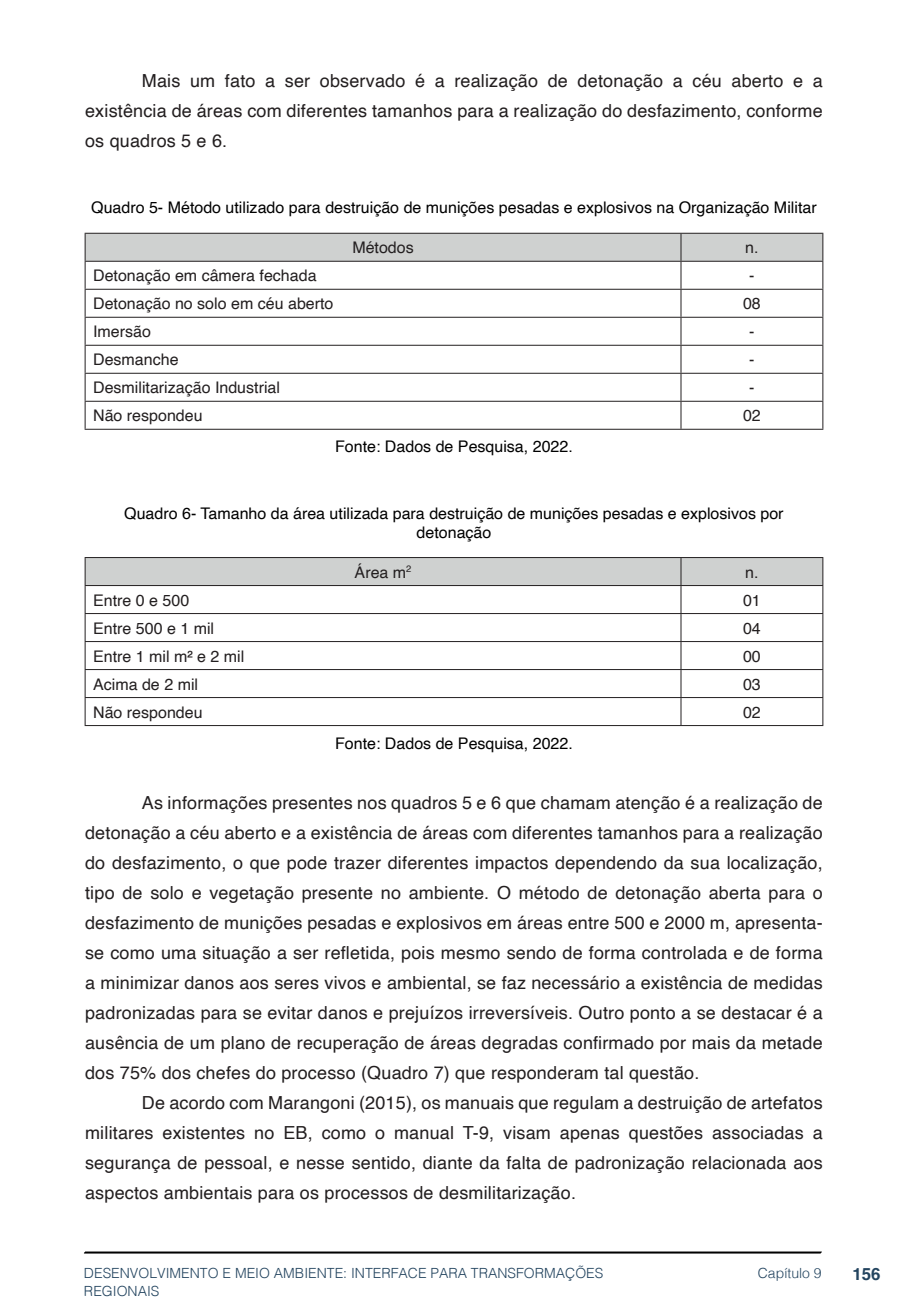
<style>
.page{position:relative;width:908px;height:1304px;background:#fff}
.page>*{position:absolute;margin:0;border:0;box-sizing:border-box;transform-origin:0 0}
.txt{font:18px/30px "Helvetica";letter-spacing:.01em;color:#231f20;text-align:justify}
.t1{font:700 16.8px "Helvetica";color:#23445f}
.imagens_graf_tab{font:16px/19.2px "Helvetica";color:#000;text-align:center}
.tab_txt{font:16px "Helvetica";color:#231f20}
.t2{font:300 14px/18px "Helvetica";color:#23445f}
</style>
<div class="page">
<svg style="left:84px;top:1251px;width:737px;height:3px;background:#515151"></svg>
<svg style="left:85px;top:233px;width:738px;height:196px"></svg>
<hr style="left:85px;top:429px;width:595px;height:1px;background:#231f20">
<hr style="left:680px;top:429px;width:143px;height:1px;background:#231f20">
<hr style="left:85px;top:557px;width:595px;height:1px;background:#231f20">
<hr style="left:85px;top:725px;width:595px;height:1px;background:#231f20">
<hr style="left:680px;top:557px;width:143px;height:1px;background:#231f20">
<svg style="left:85px;top:558px;width:738px;height:167px"></svg>
<hr style="left:680px;top:725px;width:143px;height:1px;background:#231f20">
<p class="txt" style="left:85px;top:66px;width:738px;text-indent:57px">Mais um fato a ser observado é a realização de detonação a céu aberto e a existência de áreas com diferentes tamanhos para a realização do desfazimento, conforme os quadros 5 e 6.</p>
<p class="imagens_graf_tab" style="left:91px;top:199px;width:726px">Quadro 5- Método utilizado para destruição de munições pesadas e explosivos na Organização Militar</p>
<p class="tab_txt" style="left:352px;top:235px;width:63px">Métodos</p>
<p class="tab_txt" style="left:745px;top:235px;width:15px">n.</p>
<p class="tab_txt" style="left:93px;top:263px;width:225px">Detonação em câmera fechada</p>
<p class="tab_txt" style="left:749px;top:263px;width:7px">-</p>
<p class="tab_txt" style="left:93px;top:291px;width:242px">Detonação no solo em céu aberto</p>
<p class="tab_txt" style="left:742px;top:291px;width:19px">08</p>
<p class="tab_txt" style="left:93px;top:319px;width:59px">Imersão</p>
<p class="tab_txt" style="left:749px;top:319px;width:7px">-</p>
<p class="tab_txt" style="left:93px;top:347px;width:87px">Desmanche</p>
<p class="tab_txt" style="left:749px;top:347px;width:7px">-</p>
<p class="tab_txt" style="left:93px;top:375px;width:188px">Desmilitarização Industrial</p>
<p class="tab_txt" style="left:749px;top:375px;width:7px">-</p>
<p class="tab_txt" style="left:93px;top:403px;width:111px">Não respondeu</p>
<p class="tab_txt" style="left:742px;top:403px;width:19px">02</p>
<p class="imagens_graf_tab" style="left:335px;top:438px;width:239px">Fonte: Dados de Pesquisa, 2022.</p>
<p class="imagens_graf_tab" style="left:124px;top:504px;width:660px">Quadro 6- Tamanho da área utilizada para destruição de munições pesadas e explosivos por detonação</p>
<p class="tab_txt" style="left:354px;top:560px;width:58px">Área m<sup>2</sup></p>
<p class="tab_txt" style="left:745px;top:560px;width:15px">n.</p>
<p class="tab_txt" style="left:93px;top:588px;width:98px">Entre 0 e 500</p>
<p class="tab_txt" style="left:742px;top:588px;width:19px">01</p>
<p class="tab_txt" style="left:93px;top:616px;width:122px">Entre 500 e 1 mil</p>
<p class="tab_txt" style="left:742px;top:616px;width:19px">04</p>
<p class="tab_txt" style="left:93px;top:644px;width:153px">Entre 1 mil m² e 2 mil</p>
<p class="tab_txt" style="left:742px;top:644px;width:19px">00</p>
<p class="tab_txt" style="left:93px;top:672px;width:106px">Acima de 2 mil</p>
<p class="tab_txt" style="left:742px;top:672px;width:19px">03</p>
<p class="tab_txt" style="left:93px;top:700px;width:111px">Não respondeu</p>
<p class="tab_txt" style="left:742px;top:700px;width:19px">02</p>
<p class="imagens_graf_tab" style="left:335px;top:734px;width:239px">Fonte: Dados de Pesquisa, 2022.</p>
<p class="txt" style="left:85px;top:788px;width:738px;text-indent:57px">As informações presentes nos quadros 5 e 6 que chamam atenção é a realização de detonação a céu aberto e a existência de áreas com diferentes tamanhos para a realização do desfazimento, o que pode trazer diferentes impactos dependendo da sua localização, tipo de solo e vegetação presente no ambiente. O método de detonação aberta para o desfazimento de munições pesadas e explosivos em áreas entre 500 e 2000 m, apresenta&shy;se como uma situação a ser refletida, pois mesmo sendo de forma controlada e de forma a minimizar danos aos seres vivos e ambiental, se faz necessário a existência de medidas padronizadas para se evitar danos e prejuízos irreversíveis. Outro ponto a se destacar é a ausência de um plano de recuperação de áreas degradas confirmado por mais da metade dos 75% dos chefes do processo (Quadro 7) que responderam tal questão.</p>
<p class="txt" style="left:85px;top:1088px;width:738px;text-indent:57px">De acordo com Marangoni (2015), os manuais que regulam a destruição de artefatos militares existentes no EB, como o manual T-9, visam apenas questões associadas a segurança de pessoal, e nesse sentido, diante da falta de padronização relacionada aos aspectos ambientais para os processos de desmilitarização.</p>
<p class="t2" style="left:84px;top:1263px;width:520px">DESENVOLVIMENTO E MEIO AMBIENTE: INTERFACE PARA TRANSFORMAÇÕES<br>REGIONAIS</p>
<p class="t2" style="left:757px;top:1263px;width:65px">Capítulo 9</p>
<p class="t1" style="left:851px;top:1264px;width:30px">156</p>
</div>
